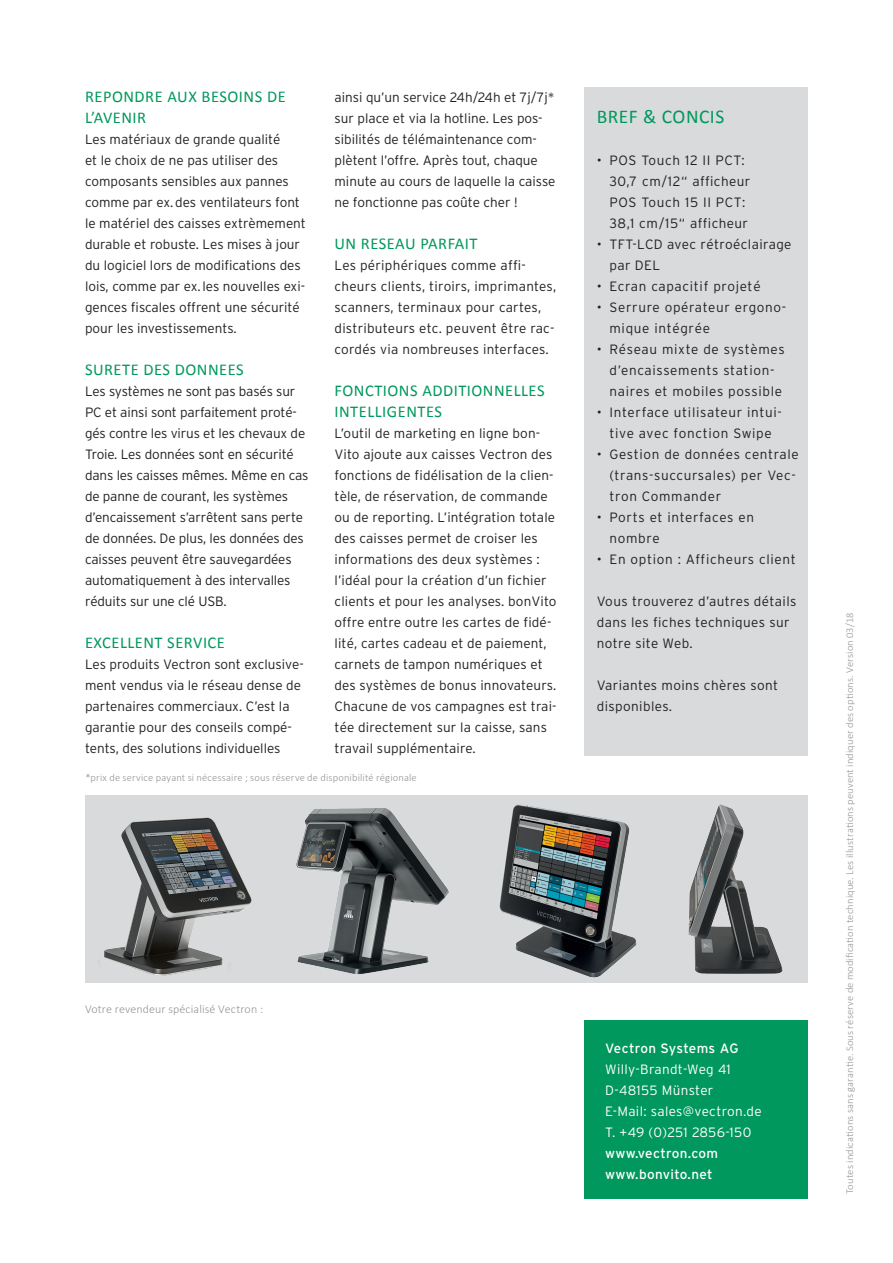
<style>
.page{position:relative;width:893px;height:1263px;background:#fff}
.page>*{position:absolute;margin:0;border:0;box-sizing:border-box;transform-origin:0 0}
.t1{font:19.5px "Calibri";letter-spacing:.025em;color:#00985c}
.t2{font:16.5px/21px "Calibri";letter-spacing:.03em;color:#00985c}
.t3{font:300 13.5px/21px "Interstate";color:#231f20}
.t4{font:300 13.5px/21px "Interstate";letter-spacing:.05em;color:#231f20}
.t5{font:300 13.5px/21px "Interstate";letter-spacing:.02em;color:#231f20}
.t6{font:300 13.5px/21px "Interstate";letter-spacing:.03em;color:#231f20}
.t7{font:300 13.5px/21px "Interstate";letter-spacing:.025em;color:#fff}
.t8{font:300 13.5px/21px "Interstate";letter-spacing:.04em;color:#231f20}
.t9{font:13.5px/21px "Interstate";letter-spacing:.025em;color:#fff}
.t10{font:300 12px "Calibri";letter-spacing:.01em;color:#939598}
.t11{font:300 10.5px "Calibri";letter-spacing:.015em;color:#939598}
</style>
<div class="page">
<div style="left:85px;top:795px;width:723px;height:188px;background:#d9dadc"></div>
<div style="left:584px;top:87px;width:224px;height:669px;background:#d9dadc"></div>
<div style="left:584px;top:1020px;width:224px;height:179px;background:#00985c"></div>
<img style="left:296px;top:808px;width:153px;height:166px">
<img style="left:688px;top:804px;width:95px;height:170px">
<img style="left:104px;top:817px;width:148px;height:159px">
<img style="left:499px;top:804px;width:138px;height:174px">
<p class="t2" style="left:85px;top:87px;width:202px">REPONDRE AUX BESOINS DE<br>L’AVENIR</p>
<p class="t3" style="left:85px;top:129px;width:222px">Les matériaux de grande qualité<br>et le choix de ne pas utiliser des composants sensibles aux pannes comme par ex.des ventilateurs font le matériel des caisses extrèmement durable et robuste. Les mises à jour du logiciel lors de modifications des lois, comme par ex.les nouvelles exi&shy;gences fiscales offrent une sécurité pour les investissements.</p>
<p class="t2" style="left:85px;top:360px;width:160px">SURETE DES DONNEES</p>
<p class="t3" style="left:85px;top:381px;width:225px">Les systèmes ne sont pas basés sur PC et ainsi sont parfaitement proté&shy;gés contre les virus et les chevaux de Troie. Les données sont en sécurité dans les caisses mêmes. Même en cas de panne de courant, les systèmes d’encaissement s’arrêtent sans perte de données. De plus, les données des caisses peuvent être sauvegardées automatiquement à des intervalles réduits sur une clé USB.</p>
<p class="t2" style="left:85px;top:633px;width:141px">EXCELLENT SERVICE</p>
<p class="t3" style="left:85px;top:654px;width:220px">Les produits Vectron sont exclusive&shy;ment vendus via le réseau dense de partenaires commerciaux. C’est la garantie pour des conseils compé&shy;tents, des solutions individuelles</p>
<p class="t3" style="left:334px;top:87px;width:222px">ainsi qu’un service 24h/24h et 7j/7j* sur place et via la hotline. Les pos&shy;sibilités de télémaintenance com&shy;plètent l’offre. Après tout, chaque minute au cours de laquelle la caisse ne fonctionne pas coûte cher !</p>
<p class="t2" style="left:334px;top:234px;width:145px">UN RESEAU PARFAIT</p>
<p class="t5" style="left:334px;top:255px;width:223px">Les périphériques comme affi&shy;cheurs clients, tiroirs, imprimantes, scanners, terminaux pour cartes, distributeurs etc. peuvent être rac&shy;cordés via nombreuses interfaces.</p>
<p class="t2" style="left:334px;top:381px;width:212px">FONCTIONS ADDITIONNELLES<br>INTELLIGENTES</p>
<p class="t3" style="left:334px;top:423px;width:224px">L’outil de marketing en ligne bon-Vito ajoute aux caisses Vectron des fonctions de fidélisation de la clien&shy;tèle, de réservation, de commande ou de reporting. L’intégration totale des caisses permet de croiser les informations des deux systèmes : l’idéal pour la création d’un fichier clients et pour les analyses. bonVito offre entre outre les cartes de fidé&shy;lité, cartes cadeau et de paiement, carnets de tampon numériques et des systèmes de bonus innovateurs.<br>Chacune de vos campagnes est trai&shy;tée directement sur la caisse, sans travail supplémentaire.</p>
<p class="t11" style="left:86px;top:773px;width:333px">*prix de service payant si nécessaire ; sous réserve de disponibilité régionale</p>
<h1 class="t1" style="left:597px;top:108px;width:129px">BREF &amp; CONCIS</h1>
<p class="t8" style="left:609px;top:150px;width:142px;text-indent:-13px">• POS Touch 12 II PCT:<br>30,7 cm/12“ afficheur<br>POS Touch 15 II PCT:<br>38,1 cm/15“ afficheur</p>
<p class="t6" style="left:609px;top:234px;width:184px;text-indent:-13px">• TFT-LCD avec rétroéclairage par DEL</p>
<p class="t4" style="left:597px;top:276px;width:165px">• Ecran capacitif projeté</p>
<p class="t4" style="left:609px;top:297px;width:178px;text-indent:-13px">• Serrure opérateur ergono&shy;mique intégrée</p>
<p class="t4" style="left:609px;top:339px;width:177px;text-indent:-13px">• Réseau mixte de systèmes d’encaissements station&shy;naires et mobiles possible</p>
<p class="t4" style="left:597px;top:402px;width:186px;text-align:center">• Interface utilisateur intui&shy;tive avec fonction Swipe</p>
<p class="t4" style="left:609px;top:444px;width:191px;text-indent:-13px">• Gestion de données centrale (trans-succursales) per Vec&shy;tron Commander</p>
<p class="t4" style="left:609px;top:507px;width:146px;text-indent:-13px">• Ports et interfaces en nombre</p>
<p class="t4" style="left:597px;top:549px;width:201px">• En option : Afficheurs client</p>
<p class="t6" style="left:597px;top:591px;width:201px">Vous trouverez d’autres détails dans les fiches techniques sur notre site Web.</p>
<p class="t6" style="left:597px;top:675px;width:183px">Variantes moins chères sont disponibles.</p>
<p class="t10" style="left:85px;top:1004px;width:180px">Votre revendeur spécialisé Vectron :</p>
<p class="t9" style="left:605px;top:1037px;width:135px">Vectron Systems AG</p>
<p class="t7" style="left:605px;top:1058px;width:158px">Willy-Brandt-Weg 41<br>D-48155 Münster<br>E-Mail: sales@vectron.de<br>T. +49 (0)251 2856-150</p>
<p class="t9" style="left:605px;top:1142px;width:115px">www.vectron.com www.bonvito.net</p>
<p class="t11" style="left:845px;top:1194px;width:583px;rotate:-90deg">Toutes indications sans garantie. Sous réserve de modification technique. Les illustrations peuvent indiquer des options. Version 03/18</p>
</div>
